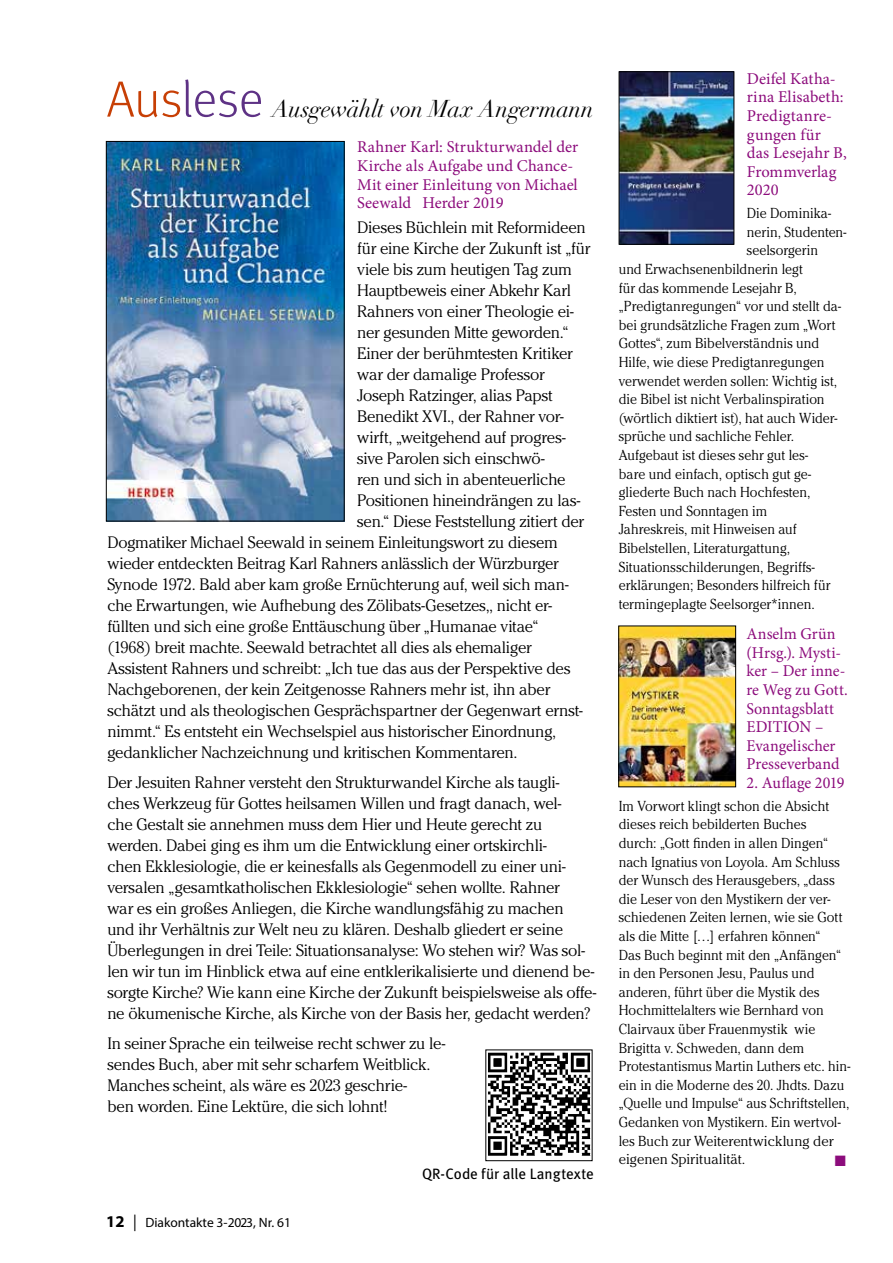
<style>
.page{position:relative;width:893px;height:1263px;background:#fff}
.page>*{position:absolute;margin:0;border:0;box-sizing:border-box;transform-origin:0 0}
.t1{font:italic 24px "Didot LT Std";letter-spacing:-.005em;color:#000;scale:.96 1}
.t2{font:300 16.5px/21px "Cheltenham Std";letter-spacing:-.015em;color:#000}
.t3{font:16.5px/18.6px "Minion Pro";letter-spacing:.005em;color:#8c0c7c}
.t4{font:16.5px "Minion Pro";letter-spacing:-.015em;color:#8c0c7c}
.t5{font:15px "Meta Book LF";color:#000}
.t6{font:300 14.4px/18.6px "Cheltenham Std";color:#000;scale:.95 1}
.t7{font:13.5px "Myriad Pro";color:#000}
.s1{font-family:"Meta OT";font-weight:300;font-style:normal;font-size:51px;color:#c73f05}
.s2{font-family:"Meta OT";font-weight:300;font-style:normal;font-size:51px;color:#5e3285}
.s3{font-weight:700;font-size:16.5px}
.s4{font-family:"Minion Pro";font-size:16.5px}
</style>
<div class="page">
<img style="left:620px;top:628px;width:114px;height:157px">
<div style="left:618px;top:626px;width:118px;height:161px;border:1px solid #000"></div>
<img style="left:108px;top:143px;width:234px;height:376px">
<div style="left:106px;top:141px;width:238px;height:380px;border:1px solid #000"></div>
<img style="left:621px;top:74px;width:111px;height:168px">
<div style="left:619px;top:72px;width:115px;height:172px;border:1px solid #000"></div>
<img style="left:488px;top:1052px;width:102px;height:104px">
<h1 class="t1" style="left:107px;top:94px;width:509px"><span class="s1">Aus</span><span class="s2">lese</span> Ausgewählt von Max Angermann</h1>
<p class="t3" style="left:747px;top:69px;width:101px">Deifel Katha&shy;rina Elisabeth:<br>Predigtanre&shy;gungen für das Lesejahr B,<br>Frommverlag<br>2020</p>
<p class="t6" style="left:747px;top:204px;width:90px">Die Dominika-</p>
<p class="t6" style="left:747px;top:222px;width:106px">nerin, Studenten-</p>
<p class="t6" style="left:747px;top:241px;width:77px">seelsorgerin</p>
<p class="t6" style="left:619px;top:260px;width:196px">und Erwachsenenbildnerin legt</p>
<p class="t6" style="left:619px;top:278px;width:189px">für das kommende Lesejahr B,</p>
<p class="t6" style="left:619px;top:297px;width:235px">„Predigtanregungen“ vor und stellt da-</p>
<p class="t6" style="left:619px;top:315px;width:230px">bei grundsätzliche Fragen zum „Wort</p>
<p class="t6" style="left:619px;top:334px;width:212px">Gottes“, zum Bibelverständnis und</p>
<p class="t6" style="left:619px;top:353px;width:218px">Hilfe, wie diese Predigtanregungen</p>
<p class="t6" style="left:619px;top:371px;width:232px">verwendet werden sollen: Wichtig ist,</p>
<p class="t6" style="left:619px;top:390px;width:218px">die Bibel ist nicht Verbalinspiration</p>
<p class="t6" style="left:619px;top:408px;width:232px">(wörtlich diktiert ist), hat auch Wider-</p>
<p class="t6" style="left:619px;top:427px;width:186px">sprüche und sachliche Fehler.</p>
<p class="t6" style="left:619px;top:446px;width:201px">Aufgebaut ist dieses sehr gut les-</p>
<p class="t6" style="left:619px;top:464px;width:204px">bare und einfach, optisch gut ge-</p>
<p class="t6" style="left:619px;top:483px;width:203px">gliederte Buch nach Hochfesten,</p>
<p class="t6" style="left:619px;top:501px;width:158px">Festen und Sonntagen im</p>
<p class="t6" style="left:619px;top:520px;width:189px">Jahreskreis, mit Hinweisen auf</p>
<p class="t6" style="left:619px;top:539px;width:182px">Bibelstellen, Literaturgattung,</p>
<p class="t6" style="left:619px;top:557px;width:208px">Situationsschilderungen, Begriffs-</p>
<p class="t6" style="left:619px;top:576px;width:224px">erklärungen; Besonders hilfreich für</p>
<p class="t6" style="left:619px;top:594px;width:208px">termingeplagte Seelsorger*innen.</p>
<p class="t3" style="left:357px;top:138px;width:222px">Rahner Karl: Strukturwandel der<br>Kirche als Aufgabe und Chance-<br>Mit einer Einleitung von Michael<br>Seewald Herder 2019</p>
<p class="t2" style="left:357px;top:217px;width:230px">Dieses Büchlein mit Reformideen</p>
<p class="t2" style="left:357px;top:238px;width:235px">für eine Kirche der Zukunft ist „für</p>
<p class="t2" style="left:357px;top:259px;width:216px">viele bis zum heutigen Tag zum</p>
<p class="t2" style="left:357px;top:280px;width:216px">Hauptbeweis einer Abkehr Karl</p>
<p class="t2" style="left:357px;top:301px;width:218px">Rahners von einer Theologie ei-</p>
<p class="t2" style="left:357px;top:322px;width:213px">ner gesunden Mitte geworden.“</p>
<p class="t2" style="left:357px;top:343px;width:217px">Einer der berühmtesten Kritiker</p>
<p class="t2" style="left:357px;top:364px;width:189px">war der damalige Professor</p>
<p class="t2" style="left:357px;top:385px;width:197px">Joseph Ratzinger, alias Papst</p>
<p class="t2" style="left:357px;top:406px;width:208px">Benedikt XVI., der Rahner vor-</p>
<p class="t2" style="left:357px;top:427px;width:210px">wirft, „weitgehend auf progres-</p>
<p class="t2" style="left:357px;top:448px;width:189px">sive Parolen sich einschwö-</p>
<p class="t2" style="left:357px;top:469px;width:210px">ren und sich in abenteuerliche</p>
<p class="t2" style="left:357px;top:490px;width:225px">Positionen hineindrängen zu las-</p>
<p class="t2" style="left:357px;top:511px;width:228px">sen.“ Diese Feststellung zitiert der</p>
<p class="t2" style="left:107px;top:532px;width:452px">Dogmatiker Michael Seewald in seinem Einleitungswort zu diesem</p>
<p class="t2" style="left:107px;top:553px;width:453px">wieder entdeckten Beitrag Karl Rahners anlässlich der Würzburger</p>
<p class="t2" style="left:107px;top:574px;width:463px">Synode 1972. Bald aber kam große Ernüchterung auf, weil sich man-</p>
<p class="t2" style="left:107px;top:595px;width:446px">che Erwartungen, wie Aufhebung des Zölibats-Gesetzes,, nicht er-</p>
<p class="t2" style="left:107px;top:616px;width:432px">füllten und sich eine große Enttäuschung über „Humanae vitae“</p>
<p class="t2" style="left:107px;top:637px;width:426px">(1968) breit machte. Seewald betrachtet all dies als ehemaliger</p>
<p class="t2" style="left:107px;top:658px;width:465px">Assistent Rahners und schreibt: „Ich tue das aus der Perspektive des</p>
<p class="t2" style="left:107px;top:679px;width:444px">Nachgeborenen, der kein Zeitgenosse Rahners mehr ist, ihn aber</p>
<p class="t2" style="left:107px;top:700px;width:477px">schätzt und als theologischen Gesprächspartner der Gegenwart ernst-</p>
<p class="t2" style="left:107px;top:721px;width:450px">nimmt.“ Es entsteht ein Wechselspiel aus historischer Einordnung,</p>
<p class="t2" style="left:107px;top:742px;width:412px">gedanklicher Nachzeichnung und kritischen Kommentaren.</p>
<p class="t2" style="left:107px;top:772px;width:490px">Der Jesuiten Rahner versteht den Strukturwandel Kirche als taugli-<br>ches Werkzeug für Gottes heilsamen Willen und fragt danach, wel-<br>che Gestalt sie annehmen muss dem Hier und Heute gerecht zu werden. Dabei ging es ihm um die Entwicklung einer ortskirchli-<br>chen Ekklesiologie, die er keinesfalls als Gegenmodell zu einer uni&shy;versalen „gesamtkatholischen Ekklesiologie“ sehen wollte. Rahner<br>war es ein großes Anliegen, die Kirche wandlungsfähig zu machen<br>und ihr Verhältnis zur Welt neu zu klären. Deshalb gliedert er seine Überlegungen in drei Teile: Situationsanalyse: Wo stehen wir? Was sol&shy;len wir tun im Hinblick etwa auf eine entklerikalisierte und dienend be&shy;sorgte Kirche? Wie kann eine Kirche der Zukunft beispielsweise als offe&shy;ne ökumenische Kirche, als Kirche von der Basis her, gedacht werden?</p>
<p class="t2" style="left:107px;top:1032px;width:340px">In seiner Sprache ein teilweise recht schwer zu le&shy;sendes Buch, aber mit sehr scharfem Weitblick.<br>Manches scheint, als wäre es 2023 geschrie-<br>ben worden. Eine Lektüre, die sich lohnt!</p>
<p class="t3" style="left:746px;top:625px;width:103px">Anselm Grün (Hrsg.). Mysti&shy;ker – Der inne&shy;re Weg zu Gott.<br>Sonntagsblatt<br>EDITION –<br>Evangelischer<br>Presseverband</p>
<p class="t4" style="left:746px;top:771px;width:100px">2. Auflage 2019</p>
<p class="t6" style="left:619px;top:796px;width:245px">Im Vorwort klingt schon die Absicht dieses reich bebilderten Buches<br>durch: „Gott finden in allen Dingen“ nach Ignatius von Loyola. Am Schluss der Wunsch des Herausgebers, „dass die Leser von den Mystikern der ver&shy;schiedenen Zeiten lernen, wie sie Gott als die Mitte […] erfahren können“<br>Das Buch beginnt mit den „Anfängen“ in den Personen Jesu, Paulus und anderen, führt über die Mystik des Hochmittelalters wie Bernhard von Clairvaux über Frauenmystik wie Brigitta v. Schweden, dann dem Protestantismus Martin Luthers etc. hin&shy;ein in die Moderne des 20. Jhdts. Dazu „Quelle und Impulse“ aus Schriftstellen, Gedanken von Mystikern. Ein wertvol&shy;les Buch zur Weiterentwicklung der eigenen Spiritualität.</p>
<p class="t5" style="left:422px;top:1164px;width:173px">QR-Code für alle Langtexte</p>
<p class="t7" style="left:106px;top:1214px;width:186px"><span class="s3">12</span> <span class="s4">|</span> Diakontakte 3-2023, Nr. 61</p>
</div>
